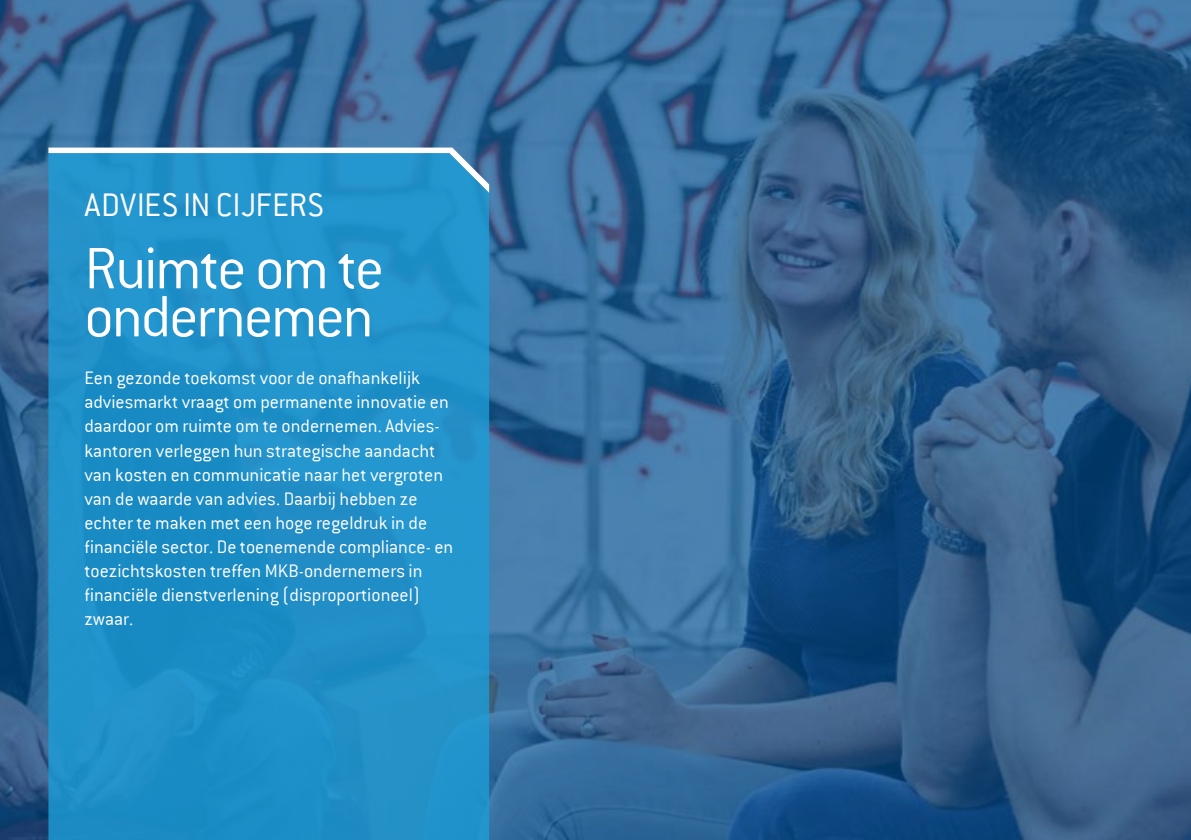
<style>
.page{position:relative;width:1191px;height:840px;background:#fff}
.page>*{position:absolute;margin:0;border:0;box-sizing:border-box;transform-origin:0 0}
.t1{font:300 64px/48px "Conduit ITC";letter-spacing:-.035em;color:#fff}
.t2{font:300 36px "Conduit ITC";letter-spacing:.005em;color:#fff}
.t3{font:300 20px/24px "Conduit ITC";color:#fff}
</style>
<div class="page">
<img style="left:0;top:0;width:1191px;height:839px">
<svg style="left:48px;top:193px;width:441px;height:646px;background:#1f90c8"></svg>
<svg style="left:48px;top:147px;width:441px;height:46px;background:#3f9fd0"></svg>
<h2 class="t2" style="left:85px;top:185px;width:240px">ADVIES IN CIJFERS</h2>
<h1 class="t1" style="left:84px;top:244px;width:301px">Ruimte om te ondernemen</h1>
<p class="t3" style="left:84px;top:366px;width:370px">Een gezonde toekomst voor de onafhankelijk adviesmarkt vraagt om permanente innovatie en daardoor om ruimte om te ondernemen. Advies&shy;kantoren verleggen hun strategische aandacht van kosten en communicatie naar het vergroten van de waarde van advies. Daarbij hebben ze echter te maken met een hoge regeldruk in de financiële sector. De toenemende compliance- en toezichtskosten treffen MKB-ondernemers in financiële dienstverlening (disproportioneel) zwaar.</p>
</div>
